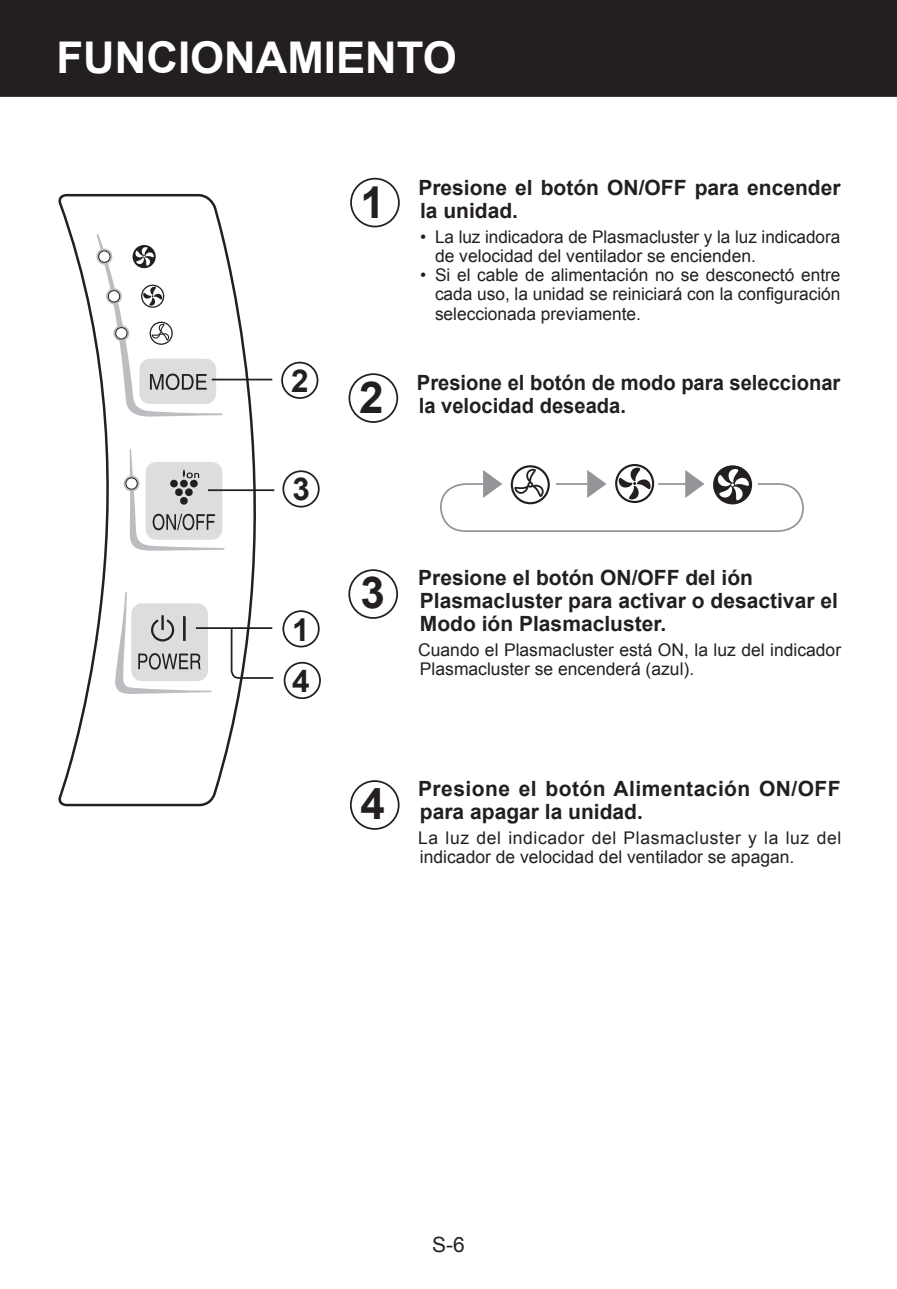
<style>
.page{position:relative;width:897px;height:1289px;background:#fff}
.page>*{position:absolute;margin:0;border:0;box-sizing:border-box;transform-origin:0 0}
.t1{font:700 43.93px "Arial";color:#231f20}
.t2{font:700 43.75px "Arial";color:#fff}
.t3{font:700 31.5px/51.1px "Arial";color:#231f20}
.t4{font:700 21px/22.8px "Arial";color:#231f20}
.t5{font:700 21px/22.8px "Arial";color:#231f20;scale:.96 1}
.t6{font:700 21px/22.8px "Arial";letter-spacing:.02em;color:#231f20}
.t7{font:21px "Arial";color:#231f20}
.t8{font:17.5px/19.2px "Arial";color:#231f20}
</style>
<div class="page">
<div style="left:0;top:0;width:897px;height:97px;background:#231f20"></div>
<svg style="left:58px;top:194px;width:248px;height:613px"></svg>
<svg style="left:96px;top:233px;width:127px;height:184px"></svg>
<svg style="left:130px;top:449px;width:95px;height:102px"></svg>
<svg style="left:114px;top:592px;width:98px;height:102px"></svg>
<svg style="left:124px;top:476px;width:16px;height:15px"></svg>
<svg style="left:96px;top:249px;width:16px;height:16px"></svg>
<svg style="left:106px;top:288px;width:16px;height:16px"></svg>
<svg style="left:113px;top:325px;width:16px;height:16px"></svg>
<div style="left:99px;top:251px;width:11px;height:11px;background:#fff;border-radius:50%"></div>
<div style="left:98px;top:250px;width:13px;height:13px;border:1px solid #231f20;border-radius:50%"></div>
<div style="left:108px;top:291px;width:12px;height:11px;background:#fff;border-radius:50%"></div>
<div style="left:108px;top:290px;width:12px;height:12px;border:1px solid #231f20;border-radius:50%"></div>
<div style="left:116px;top:328px;width:11px;height:11px;background:#fff;border-radius:50%"></div>
<div style="left:115px;top:327px;width:13px;height:12px;border:1px solid #231f20;border-radius:50%"></div>
<div style="left:126px;top:478px;width:11px;height:11px;background:#fff;border-radius:50%"></div>
<div style="left:125px;top:477px;width:13px;height:13px;border:1px solid #231f20;border-radius:50%"></div>
<div style="left:350px;top:178px;width:50px;height:49px;border:2px solid #231f20;border-radius:50%"></div>
<div style="left:349px;top:373px;width:49px;height:50px;border:2px solid #231f20;border-radius:50%"></div>
<div style="left:348px;top:569px;width:50px;height:50px;border:2px solid #231f20;border-radius:50%"></div>
<div style="left:350px;top:780px;width:50px;height:50px;border:2px solid #231f20;border-radius:50%"></div>
<svg style="left:511px;top:465px;width:39px;height:39px"></svg>
<svg style="left:615px;top:464px;width:39px;height:39px"></svg>
<svg style="left:617px;top:466px;width:35px;height:35px"></svg>
<svg style="left:713px;top:465px;width:39px;height:39px"></svg>
<svg style="left:440px;top:468px;width:364px;height:63px"></svg>
<div style="left:281px;top:362px;width:37px;height:37px;border:2px solid #231f20;border-radius:50%"></div>
<div style="left:282px;top:470px;width:38px;height:38px;border:2px solid #231f20;border-radius:50%"></div>
<div style="left:282px;top:610px;width:38px;height:37px;border:2px solid #231f20;border-radius:50%"></div>
<div style="left:284px;top:662px;width:37px;height:37px;border:2px solid #231f20;border-radius:50%"></div>
<hr style="left:196px;top:627px;width:76px;height:2px;background:#231f20">
<hr style="left:212px;top:379px;width:60px;height:1px;background:#231f20">
<hr style="left:208px;top:489px;width:66px;height:2px;background:#231f20">
<svg style="left:230px;top:627px;width:45px;height:53px"></svg>
<h2 class="t2" style="left:57px;top:29px;width:402px">FUNCIONAMIENTO</h2>
<h3 class="t3" style="left:291px;top:356px;width:19px">2</h3>
<h3 class="t3" style="left:293px;top:465px;width:19px">3</h3>
<h3 class="t3" style="left:292px;top:605px;width:19px">1<br>4</h3>
<h1 class="t1" style="left:361px;top:173px;width:26px">1</h1>
<p class="t4" style="left:418px;top:177px;width:424px">Presione el botón ON/OFF para encender la unidad.</p>
<p class="t8" style="left:435px;top:227px;width:407px;text-indent:-15px">• La luz indicadora de Plasmacluster y la luz indicadora de velocidad del ventilador se encienden.</p>
<p class="t8" style="left:435px;top:265px;width:407px;text-align:justify;text-indent:-15px">• Si el cable de alimentación no se desconectó entre cada uso, la unidad se reiniciará con la configuración seleccionada previamente.</p>
<h1 class="t1" style="left:359px;top:368px;width:26px">2</h1>
<p class="t5" style="left:417px;top:372px;width:443px">Presione el botón de modo para seleccionar la velocidad deseada.</p>
<h1 class="t1" style="left:360px;top:564px;width:26px">3</h1>
<p class="t4" style="left:418px;top:567px;width:421px">Presione el botón ON/OFF del ión<br>Plasmacluster para activar o desactivar el<br>Modo ión Plasmacluster.</p>
<p class="t8" style="left:418px;top:640px;width:425px">Cuando el Plasmacluster está ON, la luz del indicador<br>Plasmacluster se encenderá (azul).</p>
<h1 class="t1" style="left:360px;top:775px;width:26px">4</h1>
<p class="t6" style="left:418px;top:778px;width:424px">Presione el botón Alimentación ON/OFF para apagar la unidad.</p>
<p class="t8" style="left:418px;top:828px;width:425px">La luz del indicador del Plasmacluster y la luz del indicador de velocidad del ventilador se apagan.</p>
<p class="t7" style="left:432px;top:1230px;width:34px">S-6</p>
</div>
